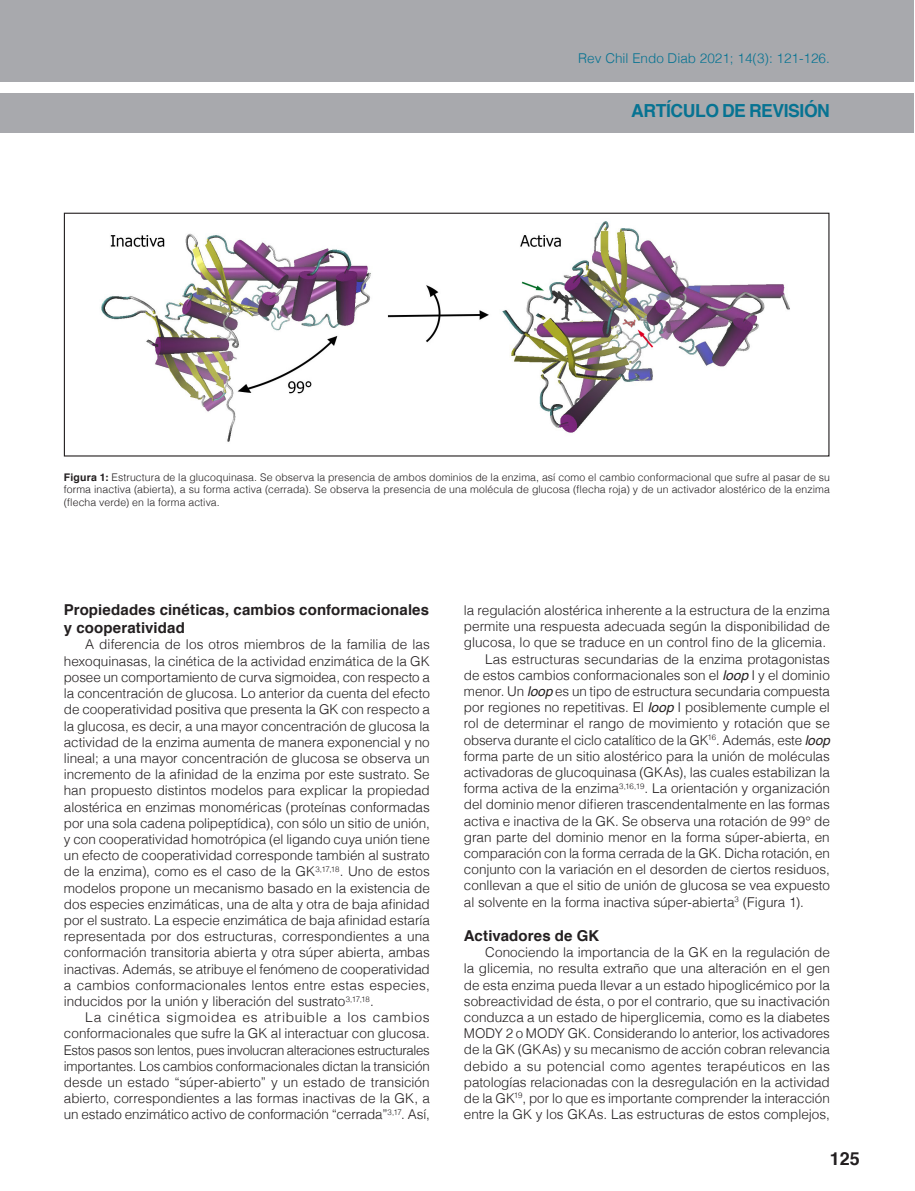
<style>
.page{position:relative;width:915px;height:1191px;background:#fff}
.page>*{position:absolute;margin:0;border:0;box-sizing:border-box;transform-origin:0 0}
.t1{font:700 18px "Helvetica";letter-spacing:-.025em;color:#077392}
.t2{font:700 18px "Helvetica";color:#231f20}
.Sub_titulos_1{font:700 15px/18px "Helvetica";letter-spacing:.01em;color:#231f20}
.Texto{font:300 13.5px/16.2px "Helvetica";color:#231f20;text-align:justify}
.t3{font:300 13.5px "Helvetica";color:#077392}
.Figuras{font:300 10.5px/12.6px "Helvetica";letter-spacing:.01em;color:#231f20;text-align:justify}
.s1{font-weight:700}
.s2{font-weight:400;font-style:italic}
</style>
<div class="page">
<div style="left:0;top:0;width:913px;height:81px;background:#a8a9ad"></div>
<div style="left:0;top:93px;width:913px;height:40px;background:#a8a9ad"></div>
<div style="left:64px;top:213px;width:765px;height:243px;border:1px solid #231f20"></div>
<img style="left:101px;top:221px;width:689px;height:221px">
<p class="t3" style="left:578px;top:46px;width:253px">Rev Chil Endo Diab 2021; 14(3): 121-126.</p>
<h1 class="t1" style="left:631px;top:96px;width:200px">ARTÍCULO DE REVISIÓN</h1>
<p class="Figuras" style="left:64px;top:470px;width:767px"><span class="s1">Figura 1:</span> Estructura de la glucoquinasa. Se observa la presencia de ambos dominios de la enzima, así como el cambio conformacional que sufre al pasar de su forma inactiva (abierta), a su forma activa (cerrada). Se observa la presencia de una molécula de glucosa (flecha roja) y de un activador alostérico de la enzima (flecha verde) en la forma activa.</p>
<p class="Sub_titulos_1" style="left:64px;top:601px;width:367px">Propiedades cinéticas, cambios conformacionales y cooperatividad</p>
<p class="Texto" style="left:64px;top:635px;width:367px;text-indent:21px">A diferencia de los otros miembros de la familia de las hexoquinasas, la cinética de la actividad enzimática de la GK posee un comportamiento de curva sigmoidea, con respecto a la concentración de glucosa. Lo anterior da cuenta del efecto de cooperatividad positiva que presenta la GK con respecto a la glucosa, es decir, a una mayor concentración de glucosa la actividad de la enzima aumenta de manera exponencial y no lineal; a una mayor concentración de glucosa se observa un incremento de la afinidad de la enzima por este sustrato. Se han propuesto distintos modelos para explicar la propiedad alostérica en enzimas monoméricas (proteínas conformadas por una sola cadena polipeptídica), con sólo un sitio de unión, y con cooperatividad homotrópica (el ligando cuya unión tiene un efecto de cooperatividad corresponde también al sustrato de la enzima), como es el caso de la GK<sup>3,17,18</sup>. Uno de estos modelos propone un mecanismo basado en la existencia de dos especies enzimáticas, una de alta y otra de baja afinidad por el sustrato. La especie enzimática de baja afinidad estaría representada por dos estructuras, correspondientes a una conformación transitoria abierta y otra súper abierta, ambas inactivas. Además, se atribuye el fenómeno de cooperatividad a cambios conformacionales lentos entre estas especies, inducidos por la unión y liberación del sustrato<sup>3,17,18</sup>.</p>
<p class="Texto" style="left:64px;top:1008px;width:367px;text-indent:21px">La cinética sigmoidea es atribuible a los cambios conformacionales que sufre la GK al interactuar con glucosa.<br>Estos pasos son lentos, pues involucran alteraciones estructurales importantes. Los cambios conformacionales dictan la transición desde un estado “súper-abierto” y un estado de transición abierto, correspondientes a las formas inactivas de la GK, a un estado enzimático activo de conformación “cerrada”<sup>3,17</sup>. Así,</p>
<p class="Texto" style="left:463px;top:601px;width:367px">la regulación alostérica inherente a la estructura de la enzima permite una respuesta adecuada según la disponibilidad de glucosa, lo que se traduce en un control fino de la glicemia.</p>
<p class="Texto" style="left:463px;top:650px;width:367px;text-indent:21px">Las estructuras secundarias de la enzima protagonistas de estos cambios conformacionales son el <span class="s2">loop</span> I y el dominio menor. Un <span class="s2">loop</span> es un tipo de estructura secundaria compuesta por regiones no repetitivas. El <span class="s2">loop</span> I posiblemente cumple el rol de determinar el rango de movimiento y rotación que se observa durante el ciclo catalítico de la GK<sup>16</sup>. Además, este <span class="s2">loop </span>forma parte de un sitio alostérico para la unión de moléculas activadoras de glucoquinasa (GKAs), las cuales estabilizan la forma activa de la enzima<sup>3,16,19</sup>. La orientación y organización del dominio menor difieren trascendentalmente en las formas activa e inactiva de la GK. Se observa una rotación de 99° de gran parte del dominio menor en la forma súper-abierta, en comparación con la forma cerrada de la GK. Dicha rotación, en conjunto con la variación en el desorden de ciertos residuos, conllevan a que el sitio de unión de glucosa se vea expuesto al solvente en la forma inactiva súper-abierta<sup>3</sup> (Figura 1).</p>
<p class="Sub_titulos_1" style="left:463px;top:926px;width:137px">Activadores de GK</p>
<p class="Texto" style="left:463px;top:943px;width:367px;text-indent:21px">Conociendo la importancia de la GK en la regulación de la glicemia, no resulta extraño que una alteración en el gen de esta enzima pueda llevar a un estado hipoglicémico por la sobreactividad de ésta, o por el contrario, que su inactivación conduzca a un estado de hiperglicemia, como es la diabetes MODY 2 o MODY GK. Considerando lo anterior, los activadores de la GK (GKAs) y su mecanismo de acción cobran relevancia debido a su potencial como agentes terapéuticos en las patologías relacionadas con la desregulación en la actividad de la GK<sup>19</sup>, por lo que es importante comprender la interacción entre la GK y los GKAs. Las estructuras de estos complejos,</p>
<h1 class="t2" style="left:829px;top:1144px;width:31px">125</h1>
</div>
